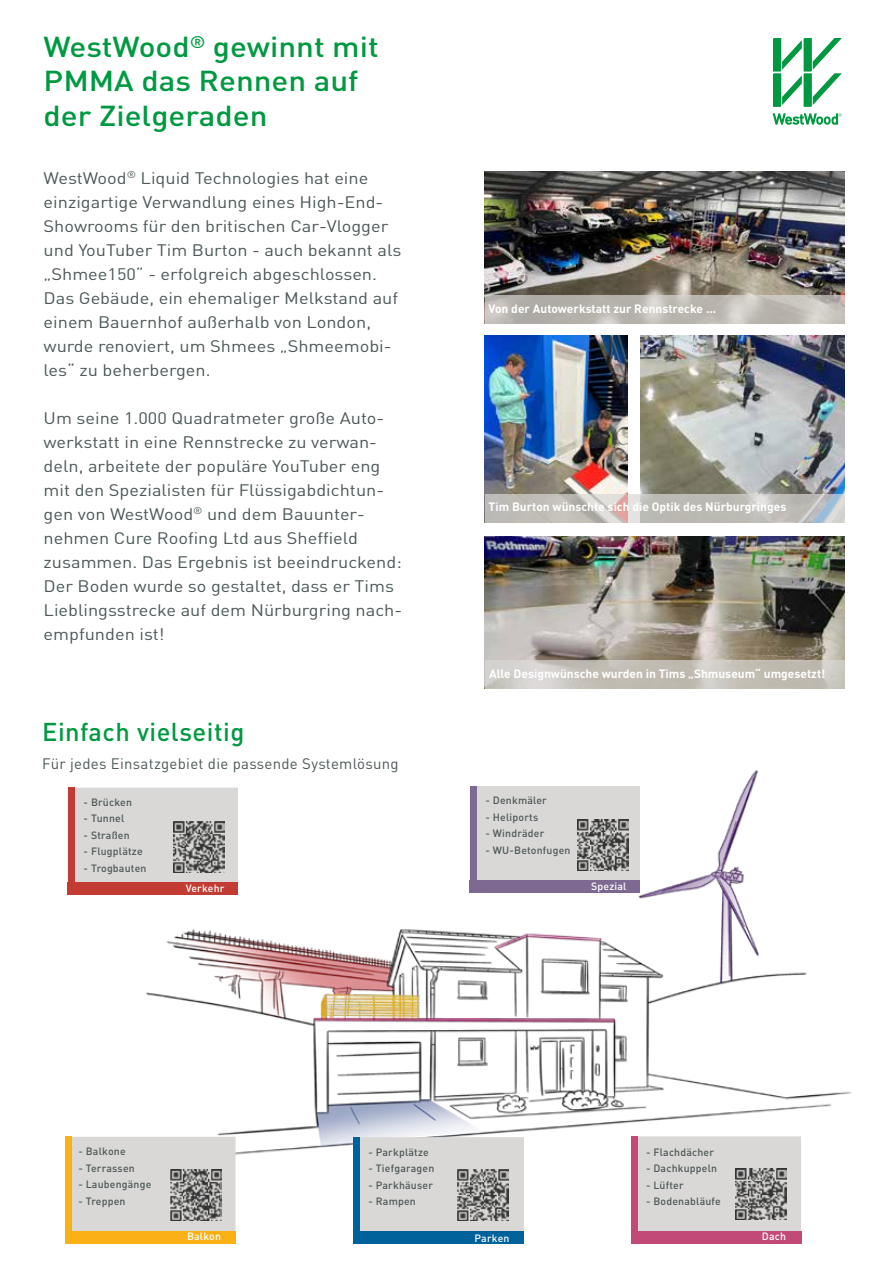
<style>
.page{position:relative;width:893px;height:1263px;background:#fff}
.page>*{position:absolute;margin:0;border:0;box-sizing:border-box;transform-origin:0 0}
.t1{font:500 28.5px/34.2px "DIN Pro";color:#009941;scale:1.1 1}
.t2{font:500 25.5px "DIN Pro";letter-spacing:.02em;color:#009941}
.t3{font:16.5px/24px "DIN Pro";color:#4d5858;scale:1.1 1}
.t4{font:15px "DIN Pro";letter-spacing:.02em;color:#4d5858}
.t5{font:700 12px "DIN Pro";color:#fff}
.t6{font:500 10.5px "DIN Pro";letter-spacing:.02em;color:#4d5858}
.t7{font:500 10.5px "DIN Pro";letter-spacing:.02em;color:#fff}
</style>
<div class="page">
<img style="left:94px;top:770px;width:758px;height:469px">
<svg style="left:772px;top:113px;width:70px;height:12px"></svg>
<svg style="left:773px;top:38px;width:69px;height:69px"></svg>
<div style="left:470px;top:786px;width:170px;height:106px;background:#d9d8d6"></div>
<div style="left:470px;top:880px;width:170px;height:13px;background:#7d6991"></div>
<div style="left:470px;top:786px;width:6px;height:106px;background:#7d6991"></div>
<img style="left:577px;top:820px;width:51px;height:51px">
<div style="left:68px;top:788px;width:170px;height:106px;background:#d9d8d6"></div>
<div style="left:68px;top:882px;width:170px;height:12px;background:#c23c33"></div>
<div style="left:68px;top:788px;width:6px;height:106px;background:#c23c33"></div>
<img style="left:173px;top:821px;width:51px;height:51px">
<div style="left:65px;top:1137px;width:171px;height:106px;background:#d9d8d6;border:2px solid #d9d8d6"></div>
<div style="left:65px;top:1231px;width:171px;height:12px;background:#f9b116"></div>
<div style="left:65px;top:1137px;width:7px;height:106px;background:#f9b116"></div>
<img style="left:171px;top:1169px;width:51px;height:51px">
<div style="left:354px;top:1137px;width:170px;height:106px;background:#d9d8d6"></div>
<div style="left:354px;top:1231px;width:170px;height:12px;background:#00629a"></div>
<div style="left:354px;top:1137px;width:6px;height:106px;background:#00629a"></div>
<img style="left:458px;top:1169px;width:51px;height:51px">
<div style="left:631px;top:1136px;width:170px;height:107px;background:#d9d8d6;border:2px solid #d9d8d6"></div>
<div style="left:631px;top:1231px;width:170px;height:12px;background:#c24a79"></div>
<div style="left:631px;top:1136px;width:6px;height:107px;background:#c24a79"></div>
<img style="left:735px;top:1168px;width:51px;height:51px">
<img style="left:485px;top:171px;width:359px;height:124px">
<img style="left:484px;top:536px;width:360px;height:152px">
<img style="left:641px;top:336px;width:203px;height:158px">
<img style="left:484px;top:336px;width:144px;height:186px">
<svg style="left:485px;top:295px;width:359px;height:28px;fill:#b9b5ae"></svg>
<svg style="left:485px;top:494px;width:359px;height:28px;fill:#bebcb6"></svg>
<svg style="left:485px;top:660px;width:360px;height:28px;fill:#c3beb5"></svg>
<h1 class="t1" style="left:44px;top:29px;width:306px">WestWood<sup>®</sup> gewinnt mit<br>PMMA das Rennen auf der Zielgeraden</h1>
<p class="t3" style="left:44px;top:165px;width:327px">WestWood<sup>®</sup> Liquid Technologies hat eine einzigartige Verwandlung eines High-End-Showrooms für den britischen Car-Vlogger und YouTuber Tim Burton - auch bekannt als „Shmee150“ - erfolgreich abgeschlossen.<br>Das Gebäude, ein ehemaliger Melkstand auf einem Bauernhof außerhalb von London, wurde renoviert, um Shmees „Shmeemobi&shy;les“ zu beherbergen.</p>
<p class="t3" style="left:44px;top:405px;width:327px">Um seine 1.000 Quadratmeter große Auto&shy;werkstatt in eine Rennstrecke zu verwan&shy;deln, arbeitete der populäre YouTuber eng mit den Spezialisten für Flüssigabdichtun&shy;gen von WestWood<sup>®</sup> und dem Bauunter&shy;nehmen Cure Roofing Ltd aus Sheffield zusammen. Das Ergebnis ist beeindruckend:<br>Der Boden wurde so gestaltet, dass er Tims Lieblingsstrecke auf dem Nürburgring nach&shy;empfunden ist!</p>
<h2 class="t2" style="left:42px;top:714px;width:204px">Einfach vielseitig</h2>
<p class="t4" style="left:42px;top:753px;width:358px">Für jedes Einsatzgebiet die passende Systemlösung</p>
<p class="t6" style="left:84px;top:794px;width:50px">- Brücken</p>
<p class="t6" style="left:84px;top:811px;width:42px">- Tunnel</p>
<p class="t6" style="left:84px;top:827px;width:48px">- Straßen</p>
<p class="t6" style="left:84px;top:844px;width:61px">- Flugplätze</p>
<p class="t6" style="left:84px;top:860px;width:64px">- Trogbauten</p>
<p class="t7" style="left:186px;top:881px;width:40px">Verkehr</p>
<p class="t5" style="left:489px;top:301px;width:229px">Von der Autowerkstatt zur Rennstrecke ...</p>
<p class="t5" style="left:489px;top:499px;width:299px">Tim Burton wünschte sich die Optik des Nürburgringes</p>
<p class="t5" style="left:489px;top:666px;width:338px">Alle Designwünsche wurden in Tims „Shmuseum“ umgesetzt!</p>
<p class="t6" style="left:485px;top:793px;width:63px">- Denkmäler</p>
<p class="t6" style="left:485px;top:810px;width:54px">- Heliports</p>
<p class="t6" style="left:485px;top:826px;width:60px">- Windräder</p>
<p class="t6" style="left:485px;top:843px;width:87px">- WU-Betonfugen</p>
<p class="t7" style="left:591px;top:878px;width:37px">Spezial</p>
<p class="t6" style="left:78px;top:1144px;width:49px">- Balkone</p>
<p class="t6" style="left:78px;top:1161px;width:58px">- Terrassen</p>
<p class="t6" style="left:78px;top:1177px;width:75px">- Laubengänge</p>
<p class="t6" style="left:78px;top:1194px;width:49px">- Treppen</p>
<p class="t6" style="left:368px;top:1145px;width:62px">- Parkplätze</p>
<p class="t6" style="left:368px;top:1161px;width:67px">- Tiefgaragen</p>
<p class="t6" style="left:368px;top:1178px;width:66px">- Parkhäuser</p>
<p class="t6" style="left:368px;top:1194px;width:49px">- Rampen</p>
<p class="t6" style="left:646px;top:1145px;width:70px">- Flachdächer</p>
<p class="t6" style="left:646px;top:1161px;width:73px">- Dachkuppeln</p>
<p class="t6" style="left:646px;top:1178px;width:39px">- Lüfter</p>
<p class="t6" style="left:646px;top:1194px;width:76px">- Bodenabläufe</p>
<p class="t7" style="left:187px;top:1229px;width:36px">Balkon</p>
<p class="t7" style="left:762px;top:1229px;width:26px">Dach</p>
<p class="t7" style="left:475px;top:1231px;width:36px">Parken</p>
</div>
